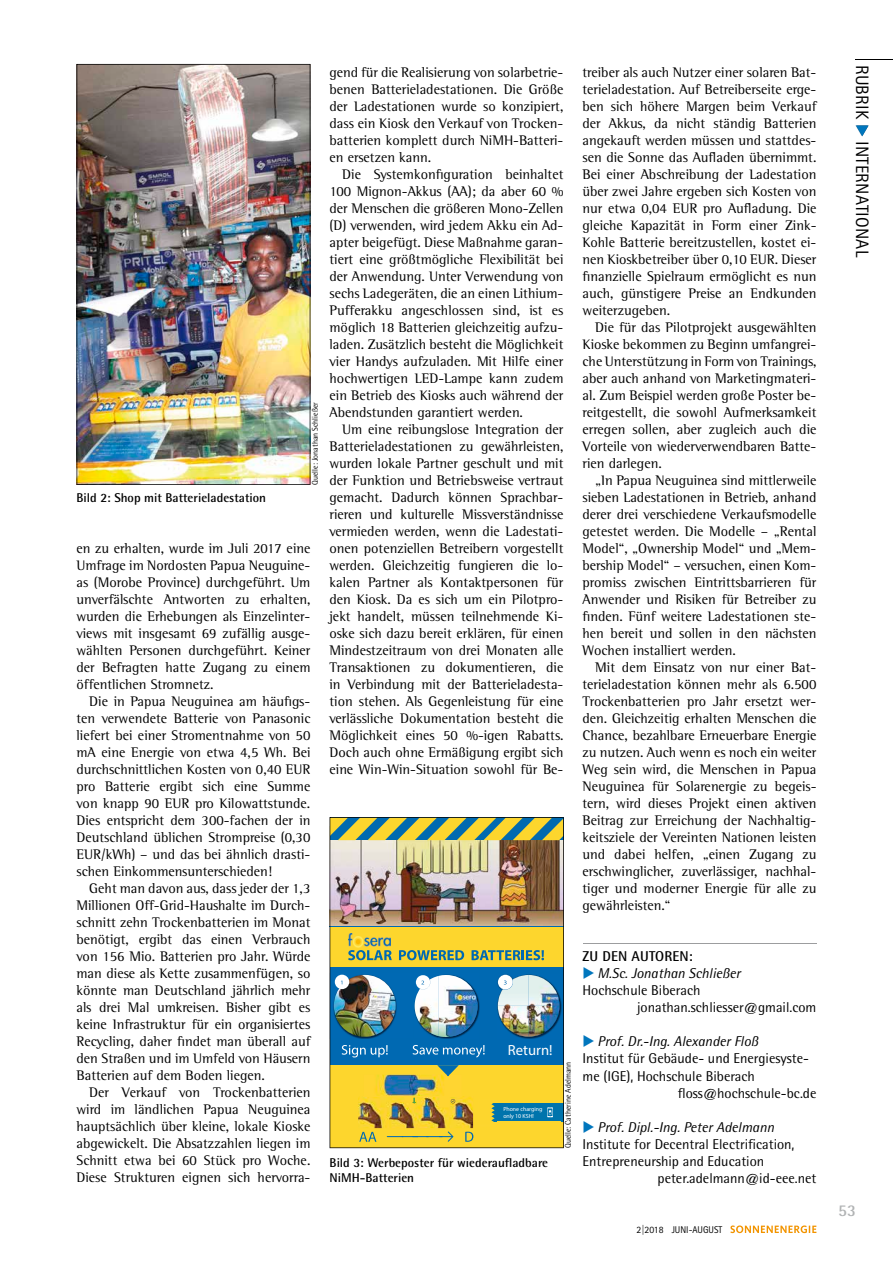
<style>
.page{position:relative;width:893px;height:1263px;background:#fff}
.page>*{position:absolute;margin:0;border:0;box-sizing:border-box;transform-origin:0 0}
.t1{font:18px "Rotis Sans Serif Std";letter-spacing:.01em;color:#000}
.t2{font:700 16.5px "Rotis Semi Sans Std";color:#b1b3b4}
.t3{font:14.7px "Myriad Pro";color:#fff}
.t4{font:14.25px/17px "Rotis Semi Serif Std";color:#000;text-align:justify}
.t5{font:14.25px "Rotis Semi Sans Std";color:#000}
.t6{font:italic 14.25px/17px "Rotis Semi Sans Std";color:#000}
.t7{font:700 14.25px "Rotis Semi Sans Std";letter-spacing:.01em;color:#000}
.t8{font:700 12.75px/15px "Rotis Semi Sans Std";color:#000}
.t9{font:9.75px "Rotis Sans Serif Std";color:#000}
.t10{font:8.25px "Rotis Semi Sans Std";color:#000;scale:.94 1}
.t11{font:5.85px/7.1px "Myriad Pro";color:#fff}
.s1{color:#0076bd}
.s2{font-style:normal}
</style>
<div class="page">
<svg style="left:730px;top:1225px;width:86px;height:8px"></svg>
<hr style="left:855px;top:59px;width:38px;height:1px;background:#000">
<hr style="left:583px;top:943px;width:233px;height:1px;background:#9c9d9f">
<svg style="left:856px;top:125px;width:13px;height:12px"></svg>
<img style="left:330px;top:817px;width:234px;height:331px">
<img style="left:77px;top:64px;width:233px;height:421px">
<p class="t8" style="left:77px;top:490px;width:191px">Bild 2: Shop mit Batterieladestation</p>
<p class="t10" style="left:310px;top:485px;width:89px;rotate:-90deg">Quelle: Jonathan Schließer</p>
<p class="t4" style="left:77px;top:539px;width:235px">en zu erhalten, wurde im Juli 2017 eine Umfrage im Nordosten Papua Neuguine&shy;as (Morobe Province) durchgeführt. Um unverfälschte Antworten zu erhalten, wurden die Erhebungen als Einzelinter&shy;views mit insgesamt 69 zufällig ausge&shy;wählten Personen durchgeführt. Keiner der Befragten hatte Zugang zu einem öffentlichen Stromnetz.</p>
<p class="t4" style="left:77px;top:693px;width:235px;text-indent:13px">Die in Papua Neuguinea am häufigs&shy;ten verwendete Batterie von Panasonic liefert bei einer Stromentnahme von 50 mA eine Energie von etwa 4,5 Wh. Bei durchschnittlichen Kosten von 0,40 EUR pro Batterie ergibt sich eine Summe von knapp 90 EUR pro Kilowattstunde.<br>Dies entspricht dem 300-fachen der in Deutschland üblichen Strompreise (0,30<br>EUR/kWh) – und das bei ähnlich drasti&shy;schen Einkommensunterschieden!</p>
<p class="t4" style="left:77px;top:880px;width:235px;text-indent:13px">Geht man davon aus, dass jeder der 1,3<br>Millionen Off-Grid-Haushalte im Durch&shy;schnitt zehn Trockenbatterien im Monat benötigt, ergibt das einen Verbrauch von 156 Mio. Batterien pro Jahr. Würde man diese als Kette zusammenfügen, so könnte man Deutschland jährlich mehr als drei Mal umkreisen. Bisher gibt es keine Infrastruktur für ein organisiertes Recycling, daher findet man überall auf den Straßen und im Umfeld von Häusern Batterien auf dem Boden liegen.</p>
<p class="t4" style="left:77px;top:1084px;width:235px;text-indent:13px">Der Verkauf von Trockenbatterien wird im ländlichen Papua Neuguinea hauptsächlich über kleine, lokale Kioske abgewickelt. Die Absatzzahlen liegen im Schnitt etwa bei 60 Stück pro Woche.<br>Diese Strukturen eignen sich hervorra-</p>
<p class="t4" style="left:330px;top:63px;width:235px">gend für die Realisierung von solarbetrie&shy;benen Batterieladestationen. Die Größe der Ladestationen wurde so konzipiert, dass ein Kiosk den Verkauf von Trocken&shy;batterien komplett durch NiMH-Batteri&shy;en ersetzen kann.</p>
<p class="t4" style="left:330px;top:166px;width:235px;text-indent:13px">Die Systemkonfiguration beinhaltet 100 Mignon-Akkus (AA); da aber 60 % der Menschen die größeren Mono-Zellen (D) verwenden, wird jedem Akku ein Ad&shy;apter beigefügt. Diese Maßnahme garan&shy;tiert eine größtmögliche Flexibilität bei der Anwendung. Unter Verwendung von sechs Ladegeräten, die an einen Lithium-Pufferakku angeschlossen sind, ist es möglich 18 Batterien gleichzeitig aufzu&shy;laden. Zusätzlich besteht die Möglichkeit vier Handys aufzuladen. Mit Hilfe einer hochwertigen LED-Lampe kann zudem ein Betrieb des Kiosks auch während der Abendstunden garantiert werden.</p>
<p class="t4" style="left:330px;top:421px;width:235px;text-indent:13px">Um eine reibungslose Integration der Batterieladestationen zu gewährleisten, wurden lokale Partner geschult und mit der Funktion und Betriebsweise vertraut gemacht. Dadurch können Sprachbar&shy;rieren und kulturelle Missverständnisse vermieden werden, wenn die Ladestati&shy;onen potenziellen Betreibern vorgestellt werden. Gleichzeitig fungieren die lo&shy;kalen Partner als Kontaktpersonen für den Kiosk. Da es sich um ein Pilotpro&shy;jekt handelt, müssen teilnehmende Ki&shy;oske sich dazu bereit erklären, für einen Mindestzeitraum von drei Monaten alle Transaktionen zu dokumentieren, die in Verbindung mit der Batterieladesta&shy;tion stehen. Als Gegenleistung für eine verlässliche Dokumentation besteht die Möglichkeit eines 50 %-igen Rabatts.<br>Doch auch ohne Ermäßigung ergibt sich eine Win-Win-Situation sowohl für Be-</p>
<p class="t3" style="left:508px;top:1041px;width:46px">Return!</p>
<p class="t11" style="left:503px;top:1105px;width:40px">Phone charging only 10 KSH!</p>
<p class="t8" style="left:330px;top:1155px;width:220px">Bild 3: Werbeposter für wiederaufladbare<br>NiMH-Batterien</p>
<p class="t10" style="left:563px;top:1148px;width:94px;rotate:-90deg">Quelle: Catherine Adelmann</p>
<p class="t4" style="left:583px;top:63px;width:235px">treiber als auch Nutzer einer solaren Bat&shy;terieladestation. Auf Betreiberseite erge&shy;ben sich höhere Margen beim Verkauf der Akkus, da nicht ständig Batterien angekauft werden müssen und stattdes&shy;sen die Sonne das Aufladen übernimmt.<br>Bei einer Abschreibung der Ladestation über zwei Jahre ergeben sich Kosten von nur etwa 0,04 EUR pro Aufladung. Die gleiche Kapazität in Form einer Zink-Kohle Batterie bereitzustellen, kostet ei&shy;nen Kioskbetreiber über 0,10 EUR. Dieser finanzielle Spielraum ermöglicht es nun auch, günstigere Preise an Endkunden weiterzugeben.</p>
<p class="t4" style="left:583px;top:318px;width:235px;text-indent:13px">Die für das Pilotprojekt ausgewählten Kioske bekommen zu Beginn umfangrei&shy;che Unterstützung in Form von Trainings, aber auch anhand von Marketingmateri&shy;al. Zum Beispiel werden große Poster be&shy;reitgestellt, die sowohl Aufmerksamkeit erregen sollen, aber zugleich auch die Vorteile von wiederverwendbaren Batte&shy;rien darlegen.</p>
<p class="t4" style="left:583px;top:472px;width:235px;text-indent:13px">„In Papua Neuguinea sind mittlerweile sieben Ladestationen in Betrieb, anhand derer drei verschiedene Verkaufsmodelle getestet werden. Die Modelle – „Rental Model“, „Ownership Model“ und „Mem&shy;bership Model“ – versuchen, einen Kom&shy;promiss zwischen Eintrittsbarrieren für Anwender und Risiken für Betreiber zu finden. Fünf weitere Ladestationen ste&shy;hen bereit und sollen in den nächsten Wochen installiert werden.</p>
<p class="t4" style="left:583px;top:659px;width:235px;text-indent:13px">Mit dem Einsatz von nur einer Bat&shy;terieladestation können mehr als 6.500<br>Trockenbatterien pro Jahr ersetzt wer&shy;den. Gleichzeitig erhalten Menschen die Chance, bezahlbare Erneuerbare Energie zu nutzen. Auch wenn es noch ein weiter Weg sein wird, die Menschen in Papua Neuguinea für Solarenergie zu begeis&shy;tern, wird dieses Projekt einen aktiven Beitrag zur Erreichung der Nachhaltig&shy;keitsziele der Vereinten Nationen leisten und dabei helfen, „einen Zugang zu erschwinglicher, zuverlässiger, nachhal&shy;tiger und moderner Energie für alle zu gewährleisten.“</p>
<p class="t7" style="left:583px;top:948px;width:112px">ZU DEN AUTOREN:</p>
<p class="t6" style="left:583px;top:965px;width:160px"><span class="s1">◆</span> M.Sc. Jonathan Schließer<br><span class="s2">Hochschule Biberach</span></p>
<p class="t5" style="left:637px;top:999px;width:181px">jonathan.schliesser@gmail.com</p>
<p class="t6" style="left:583px;top:1033px;width:177px"><span class="s1">◆</span> Prof. Dr.-Ing. Alexander Floß</p>
<p class="t5" style="left:583px;top:1050px;width:228px">Institut für Gebäude- und Energiesyste-</p>
<p class="t5" style="left:583px;top:1067px;width:174px">me (IGE), Hochschule Biberach</p>
<p class="t5" style="left:678px;top:1084px;width:140px">floss@hochschule-bc.de</p>
<p class="t6" style="left:583px;top:1118px;width:193px"><span class="s1">◆</span> Prof. Dipl.-Ing. Peter Adelmann</p>
<p class="t5" style="left:583px;top:1135px;width:213px">Institute for Decentral Electrification,</p>
<p class="t5" style="left:583px;top:1152px;width:183px">Entrepreneurship and Education</p>
<p class="t5" style="left:657px;top:1169px;width:160px">peter.adelmann@id-eee.net</p>
<p class="t9" style="left:636px;top:1223px;width:87px">2|2018 JUNI-AUGUST</p>
<p class="t1" style="left:873px;top:65px;width:194px;rotate:90deg">RUBRIK <span class="s1">◆</span> INTERNATIONAL</p>
<p class="t2" style="left:838px;top:1200px;width:19px">53</p>
</div>
